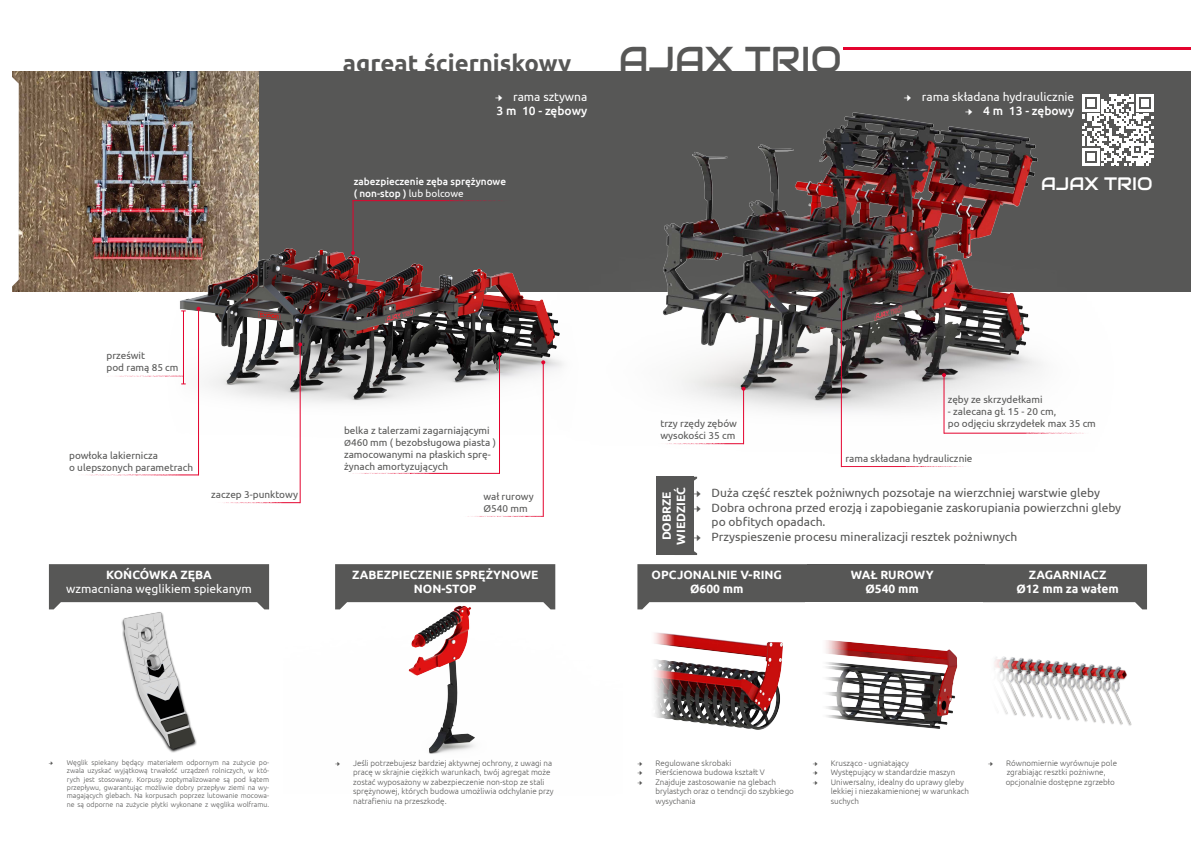
<style>
.page{position:relative;width:1191px;height:842px;background:#fff}
.page>*{position:absolute;margin:0;border:0;box-sizing:border-box;transform-origin:0 0}
.t1{font:36px "Audiowide";color:#575756}
.t2{font:700 24px "Ubuntu";color:#575756}
.t3{font:18px "Audiowide";color:#fff}
.t4{font:12px "Ubuntu";color:#575756}
.t5{font:700 12px/14.4px "Ubuntu";color:#fff;text-align:center}
.t6{font:12px/14.4px "Ubuntu";color:#fff;text-align:right}
.t7{font:10px/12px "Ubuntu";color:#575756}
.t8{font:500 10px/12px "Ubuntu";color:#fff}
.t9{font:300 8px/9.6px "Ubuntu";color:#575756}
.t10{font:8px "Minion Pro";color:#575756}
.t11{font:300 7px/8.4px "Ubuntu";color:#575756;text-align:justify}
.t12{font:7px "Minion Pro";color:#575756}
.s1{font-family:"Minion Pro"}
.s2{font-weight:500}
.s3{font-weight:400}
.s4{font-size:9px}
</style>
<div class="page">
<svg style="left:693px;top:488px;width:4px;height:67px"></svg>
<img style="left:843px;top:641px;width:115px;height:88px">
<img style="left:264px;top:591px;width:292px;height:163px">
<div style="left:259px;top:72px;width:932px;height:220px;background:#575756"></div>
<img style="left:485px;top:112px;width:658px;height:376px">
<div style="left:49px;top:564px;width:220px;height:45px;background:#575756"></div>
<img style="left:19px;top:72px;width:240px;height:220px">
<svg style="left:12px;top:72px;width:7px;height:220px"></svg>
<hr style="left:843px;top:47px;width:348px;height:2px;background:#e4032e">
<svg style="left:335px;top:564px;width:220px;height:45px;background:#6e6e6d"></svg>
<img style="left:134px;top:208px;width:453px;height:255px">
<svg style="left:637px;top:564px;width:170px;height:45px;background:#5d5d5c"></svg>
<hr style="left:211px;top:502px;width:89px;height:1px;background:#e4032e">
<hr style="left:456px;top:516px;width:87px;height:1px;background:#e4032e">
<hr style="left:67px;top:474px;width:131px;height:1px;background:#e4032e">
<hr style="left:543px;top:362px;width:1px;height:155px;background:#e4032e">
<svg style="left:541px;top:360px;width:4px;height:4px"></svg>
<hr style="left:198px;top:309px;width:1px;height:166px;background:#e4032e">
<svg style="left:196px;top:307px;width:4px;height:4px"></svg>
<hr style="left:300px;top:344px;width:1px;height:159px;background:#e4032e">
<svg style="left:298px;top:342px;width:4px;height:4px"></svg>
<svg style="left:1082px;top:94px;width:71px;height:71px"></svg>
<hr style="left:944px;top:433px;width:151px;height:1px;background:#e4032e">
<hr style="left:943px;top:375px;width:1px;height:59px;background:#e4032e">
<svg style="left:942px;top:373px;width:4px;height:4px"></svg>
<img style="left:67px;top:582px;width:192px;height:171px">
<hr style="left:654px;top:443px;width:89px;height:1px;background:#e4032e">
<hr style="left:743px;top:389px;width:1px;height:55px;background:#e4032e">
<svg style="left:741px;top:387px;width:4px;height:4px"></svg>
<hr style="left:352px;top:200px;width:1px;height:53px;background:#e4032e">
<svg style="left:351px;top:251px;width:4px;height:4px"></svg>
<hr style="left:352px;top:200px;width:162px;height:1px;background:#e4032e">
<hr style="left:841px;top:289px;width:1px;height:178px;background:#e4032e">
<svg style="left:839px;top:287px;width:4px;height:4px"></svg>
<hr style="left:841px;top:466px;width:134px;height:1px;background:#e4032e">
<hr style="left:499px;top:354px;width:1px;height:120px;background:#e4032e">
<svg style="left:497px;top:352px;width:4px;height:4px"></svg>
<hr style="left:341px;top:473px;width:158px;height:1px;background:#e4032e">
<img style="left:650px;top:572px;width:193px;height:158px">
<div style="left:805px;top:602px;width:178px;height:37px;background:#fff"></div>
<div style="left:807px;top:564px;width:177px;height:38px;background:#575756"></div>
<img style="left:988px;top:564px;width:159px;height:162px">
<hr style="left:183px;top:311px;width:1px;height:73px;background:#e4032e">
<hr style="left:95px;top:376px;width:88px;height:1px;background:#e4032e">
<div style="left:655px;top:477px;width:38px;height:78px;background:#575756"></div>
<h2 class="t2" style="left:343px;top:49px;width:230px">agreat ścierniskowy</h2>
<h1 class="t1" style="left:619px;top:36px;width:224px">AJAX TRIO</h1>
<h3 class="t6" style="left:495px;top:89px;width:94px;text-align:left"><span class="s1">Ș</span> rama sztywna<br><span class="s2">3 m 10 - zębowy</span></h3>
<p class="t8" style="left:354px;top:175px;width:154px">zabezpieczenie zęba sprężynowe ( non-stop ) <span class="s3">lub bolcowe</span></p>
<h3 class="t6" style="left:903px;top:89px;width:172px"><span class="s1">Ș</span> rama składana hydraulicznie<br><span class="s1">Ș</span> <span class="s2">4 m 13 - zębowy</span></h3>
<h3 class="t3" style="left:1041px;top:172px;width:113px">AJAX TRIO</h3>
<p class="t7" style="left:106px;top:349px;width:74px">prześwit<br>pod ramą 85 cm</p>
<p class="t7" style="left:69px;top:449px;width:126px">powłoka lakiernicza<br>o ulepszonych parametrach</p>
<p class="t7" style="left:344px;top:424px;width:153px">belka z talerzami zagarniającymi<br><span class="s4">Ø</span>460 mm ( bezobsługowa piasta ) zamocowanymi na płaskich sprę&shy;żynach amortyzujących</p>
<p class="t7" style="left:211px;top:488px;width:88px">zaczep 3-punktowy</p>
<p class="t7" style="left:483px;top:490px;width:52px">wał rurowy<br>Ø540 mm</p>
<p class="t7" style="left:947px;top:393px;width:96px">zęby ze skrzydełkami</p>
<p class="t7" style="left:947px;top:405px;width:110px">- zalecana gł. 15 - 20 cm,</p>
<p class="t7" style="left:660px;top:417px;width:78px">trzy rzędy zębów</p>
<p class="t7" style="left:947px;top:417px;width:150px">po odjęciu skrzydełek max 35 cm</p>
<p class="t7" style="left:660px;top:429px;width:76px">wysokości 35 cm</p>
<p class="t7" style="left:845px;top:452px;width:129px">rama składana hydraulicznie</p>
<h3 class="t5" style="left:659px;top:544px;width:59px;rotate:-90deg">DOBRZE<br>WIEDZIEĆ</h3>
<h3 class="t4" style="left:693px;top:486px;width:408px"><span class="s1">Ș</span> Duża część resztek pożniwnych pozsotaje na wierzchniej warstwie gleby</h3>
<h3 class="t4" style="left:693px;top:500px;width:429px"><span class="s1">Ș</span> Dobra ochrona przed erozją i zapobieganie zaskorupiania powierzchni gleby</h3>
<h3 class="t4" style="left:711px;top:515px;width:115px">po obfitych opadach.</h3>
<h3 class="t4" style="left:693px;top:529px;width:325px"><span class="s1">Ș</span> Przyspieszenie procesu mineralizacji resztek pożniwnych</h3>
<h3 class="t5" style="left:106px;top:567px;width:107px">KOŃCÓWKA ZĘBA</h3>
<h3 class="t6" style="left:66px;top:581px;width:187px">wzmacniana węglikiem spiekanym</h3>
<h3 class="t5" style="left:352px;top:567px;width:188px">ZABEZPIECZENIE SPRĘŻYNOWE<br>NON-STOP</h3>
<h3 class="t5" style="left:651px;top:567px;width:132px">OPCJONALNIE V-RING<br>Ø600 mm</h3>
<h3 class="t5" style="left:850px;top:567px;width:84px">WAŁ RUROWY<br>Ø540 mm</h3>
<h3 class="t5" style="left:1016px;top:567px;width:104px">ZAGARNIACZ<br>Ø12 mm za wałem</h3>
<p class="t12" style="left:49px;top:758px;width:6px">Ș</p>
<p class="t11" style="left:67px;top:758px;width:204px">Węglik spiekany będący materiałem odpornym na zużycie po&shy;zwala uzyskać wyjątkową trwałość urządzeń rolniczych, w któ&shy;rych jest stosowany. Korpusy zoptymalizowane są pod kątem przepływu, gwarantując możliwie dobry przepływ ziemi na wy&shy;magających glebach. Na korpusach poprzez lutowanie mocowa&shy;ne są odporne na zużycie płytki wykonane z węglika wolframu.</p>
<p class="t10" style="left:335px;top:758px;width:7px">Ș</p>
<p class="t9" style="left:353px;top:758px;width:202px">Jeśli potrzebujesz bardziej aktywnej ochrony, z uwagi na pracę w skrajnie ciężkich warunkach, twój agregat może zostać wyposażony w zabezpieczenie non-stop ze stali sprężynowej, których budowa umożliwia odchylanie przy natrafieniu na przeszkodę.</p>
<p class="t10" style="left:637px;top:758px;width:7px">Ș</p>
<p class="t9" style="left:655px;top:758px;width:77px">Regulowane skrobaki</p>
<p class="t10" style="left:637px;top:767px;width:7px">Ș</p>
<p class="t9" style="left:655px;top:767px;width:111px">Pierścienowa budowa kształt V</p>
<p class="t10" style="left:637px;top:777px;width:7px">Ș</p>
<p class="t9" style="left:655px;top:777px;width:140px">Znajduje zastosowanie na glebach brylastych oraz o tendncji do szybkiego wysychania</p>
<p class="t10" style="left:813px;top:758px;width:7px">Ș</p>
<p class="t9" style="left:831px;top:758px;width:80px">Krusząco - ugniatający</p>
<p class="t10" style="left:813px;top:767px;width:7px">Ș</p>
<p class="t9" style="left:831px;top:767px;width:126px">Występujący w standardzie maszyn</p>
<p class="t10" style="left:813px;top:777px;width:7px">Ș</p>
<p class="t9" style="left:831px;top:777px;width:140px">Uniwersalny, idealny do uprawy gleby lekkiej i niezakamienionej w warunkach suchych</p>
<p class="t10" style="left:988px;top:758px;width:7px">Ș</p>
<p class="t9" style="left:1005px;top:758px;width:113px">Równomiernie wyrównuje pole zgrabiając resztki pożniwne, opcjonalnie dostępne zgrzebło</p>
</div>
